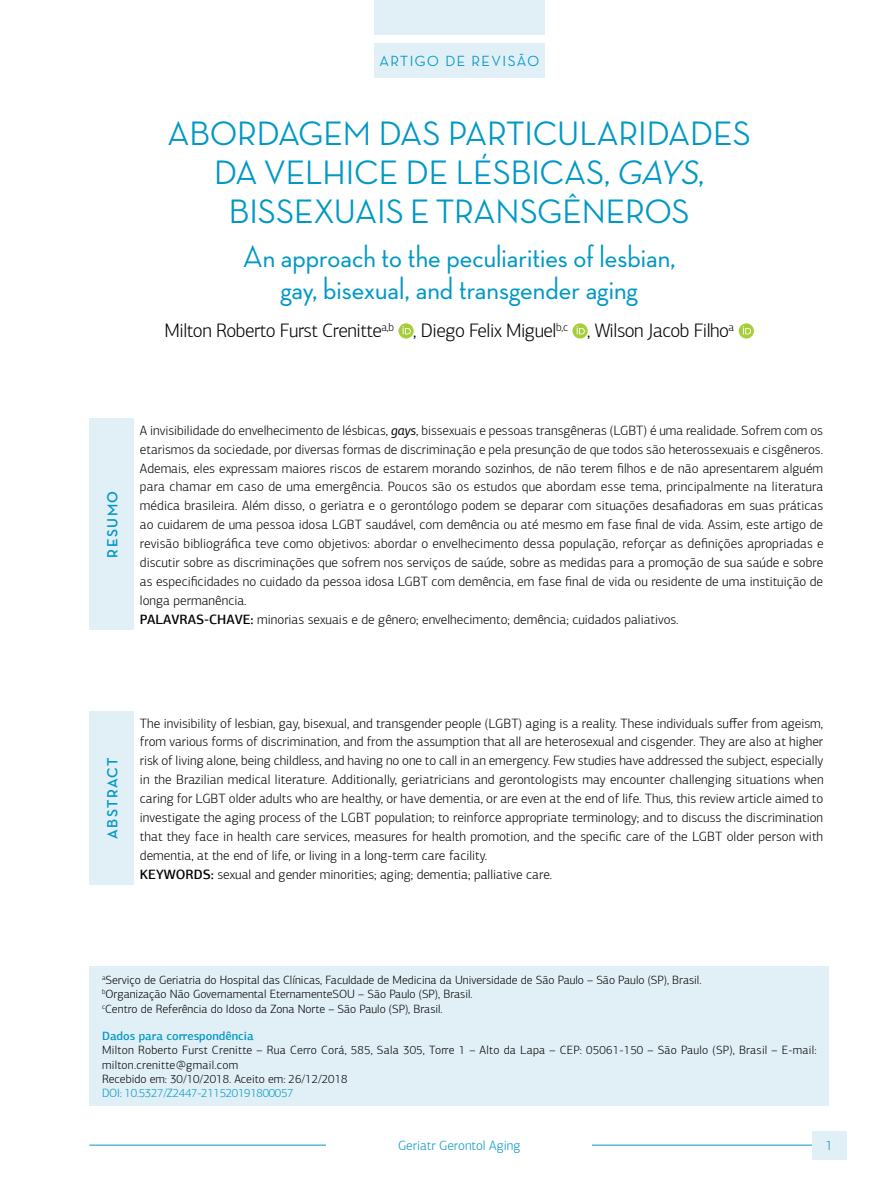
<style>
.page{position:relative;width:893px;height:1191px;background:#fff}
.page>*{position:absolute;margin:0;border:0;box-sizing:border-box;transform-origin:0 0}
.zp_Título_PT{font:500 34.5px/39px "Neutra Disp";color:#0098c5;text-align:center}
.zp_Título_IN{font:500 31.5px/31.5px "Neutra Disp";color:#0098c5;text-align:center}
.zp_Autor{font:300 19.5px "PF Agora Sans Pro";letter-spacing:-.025em;color:#000}
.t1{font:500 15px "Neutra Disp";letter-spacing:.1em;color:#0098c5}
.zp_Resumo_Abstract_t{font:700 15px "Neutra Disp";letter-spacing:.1em;color:#0098c5}
.zp_Resumo_Abstract{font:300 13.5px/18.9px "PF Agora Sans Pro";color:#000;text-align:justify}
.zp__Palavras-chave_k{font:300 13.5px "PF Agora Sans Pro";color:#000}
.t2{font:300 13.5px "PF Agora Sans Pro";color:#0098c5}
.zp_Titulações{font:300 12px "PF Agora Sans Pro";color:#000}
.zp_Correspondência{font:300 12px/14.4px "PF Agora Sans Pro";letter-spacing:.02em;color:#000}
.zp_Correspondência-2{font:300 12px "PF Agora Sans Pro";color:#000}
.zp_DOI{font:300 12px "PF Agora Sans Pro";letter-spacing:-.02em;color:#0098c5}
.zp_Tit_Correspondênc{font:500 12px "PF Agora Sans Pro";color:#0098c5}
.s1{font-style:italic}
.s2{font-weight:400;font-style:italic}
.s3{font-weight:500}
</style>
<div class="page">
<hr style="left:89px;top:1144px;width:740px;height:1px;background:#0098c5">
<div style="left:812px;top:1130px;width:34px;height:29px;background:#e1eff6"></div>
<div style="left:374px;top:43px;width:170px;height:34px;background:#e1eff6"></div>
<div style="left:374px;top:0;width:170px;height:35px;background:#e1eff6"></div>
<div style="left:89px;top:966px;width:740px;height:140px;background:#e1eff6"></div>
<svg style="left:398px;top:323px;width:16px;height:15px"></svg>
<svg style="left:403px;top:326px;width:8px;height:8px"></svg>
<svg style="left:572px;top:323px;width:16px;height:15px"></svg>
<svg style="left:577px;top:326px;width:8px;height:8px"></svg>
<div style="left:739px;top:323px;width:15px;height:15px;background:#a6ce39;border-radius:50%"></div>
<svg style="left:743px;top:326px;width:8px;height:8px"></svg>
<div style="left:89px;top:418px;width:45px;height:212px;background:#e1eff6"></div>
<div style="left:89px;top:711px;width:45px;height:173px;background:#e1eff6"></div>
<div style="left:327px;top:1133px;width:265px;height:23px;background:#fff"></div>
<p class="t1" style="left:379px;top:53px;width:161px">ARTIGO DE REVISÃO</p>
<p class="zp_Título_PT" style="left:168px;top:114px;width:585px">ABORDAGEM DAS PARTICULARIDADES<br>DA VELHICE DE LÉSBICAS, <span class="s1">GAYS</span>,<br>BISSEXUAIS E TRANSGÊNEROS</p>
<p class="zp_Título_IN" style="left:243px;top:241px;width:434px">An approach to the peculiarities of lesbian, gay, bisexual, and transgender aging</p>
<p class="zp_Autor" style="left:165px;top:319px;width:571px">Milton Roberto Furst Crenitte<sup>a,b</sup> , Diego Felix Miguel<sup>b,c</sup> , Wilson Jacob Filho<sup>a</sup></p>
<p class="zp_Resumo_Abstract_t" style="left:104px;top:557px;width:68px;rotate:-90deg">RESUMO</p>
<p class="zp_Resumo_Abstract" style="left:140px;top:421px;width:685px">A invisibilidade do envelhecimento de lésbicas, <span class="s2">gays</span>, bissexuais e pessoas transgêneras (LGBT) é uma realidade. Sofrem com os etarismos da sociedade, por diversas formas de discriminação e pela presunção de que todos são heterossexuais e cisgêneros.<br>Ademais, eles expressam maiores riscos de estarem morando sozinhos, de não terem filhos e de não apresentarem alguém para chamar em caso de uma emergência. Poucos são os estudos que abordam esse tema, principalmente na literatura médica brasileira. Além disso, o geriatra e o gerontólogo podem se deparar com situações desafiadoras em suas práticas ao cuidarem de uma pessoa idosa LGBT saudável, com demência ou até mesmo em fase final de vida. Assim, este artigo de revisão bibliográfica teve como objetivos: abordar o envelhecimento dessa população, reforçar as definições apropriadas e discutir sobre as discriminações que sofrem nos serviços de saúde, sobre as medidas para a promoção de sua saúde e sobre as especificidades no cuidado da pessoa idosa LGBT com demência, em fase final de vida ou residente de uma instituição de longa permanência.</p>
<p class="zp__Palavras-chave_k" style="left:140px;top:611px;width:540px"><span class="s3">PALAVRAS-CHAVE:</span> minorias sexuais e de gênero; envelhecimento; demência; cuidados paliativos.</p>
<p class="zp_Resumo_Abstract_t" style="left:104px;top:839px;width:83px;rotate:-90deg">ABSTRACT</p>
<p class="zp_Resumo_Abstract" style="left:140px;top:713px;width:685px">The invisibility of lesbian, gay, bisexual, and transgender people (LGBT) aging is a reality. These individuals suffer from ageism, from various forms of discrimination, and from the assumption that all are heterosexual and cisgender. They are also at higher risk of living alone, being childless, and having no one to call in an emergency. Few studies have addressed the subject, especially in the Brazilian medical literature. Additionally, geriatricians and gerontologists may encounter challenging situations when caring for LGBT older adults who are healthy, or have dementia, or are even at the end of life. Thus, this review article aimed to investigate the aging process of the LGBT population; to reinforce appropriate terminology; and to discuss the discrimination that they face in health care services, measures for health promotion, and the specific care of the LGBT older person with dementia, at the end of life, or living in a long-term care facility.</p>
<p class="zp__Palavras-chave_k" style="left:140px;top:866px;width:414px"><span class="s3">KEYWORDS:</span> sexual and gender minorities; aging; dementia; palliative care.</p>
<p class="zp_Titulações" style="left:102px;top:972px;width:601px"><sup>a</sup>Serviço de Geriatria do Hospital das Clínicas, Faculdade de Medicina da Universidade de São Paulo – São Paulo (SP), Brasil.</p>
<p class="zp_Titulações" style="left:102px;top:987px;width:372px"><sup>b</sup>Organização Não Governamental EternamenteSOU – São Paulo (SP), Brasil.</p>
<p class="zp_Titulações" style="left:102px;top:1001px;width:342px"><sup>c</sup>Centro de Referência do Idoso da Zona Norte – São Paulo (SP), Brasil.</p>
<p class="zp_Tit_Correspondênc" style="left:102px;top:1028px;width:153px">Dados para correspondência</p>
<p class="zp_Correspondência" style="left:102px;top:1043px;width:716px">Milton Roberto Furst Crenitte – Rua Cerro Corá, 585, Sala 305, Torre 1 – Alto da Lapa – CEP: 05061-150 – São Paulo (SP), Brasil – E-mail: milton.crenitte@gmail.com</p>
<p class="zp_Correspondência-2" style="left:102px;top:1072px;width:247px">Recebido em: 30/10/2018. Aceito em: 26/12/2018</p>
<p class="zp_DOI" style="left:102px;top:1086px;width:193px">DOI: 10.5327/Z2447-211520191800057</p>
<p class="t2" style="left:354px;top:1137px;width:211px">Geriatr Geron ol Aging. 20XX;XX(X):1-7</p>
<p class="t2" style="left:826px;top:1137px;width:9px">1</p>
<p class="t2" style="left:398px;top:1137px;width:124px">Geriatr Gerontol Aging</p>
</div>
